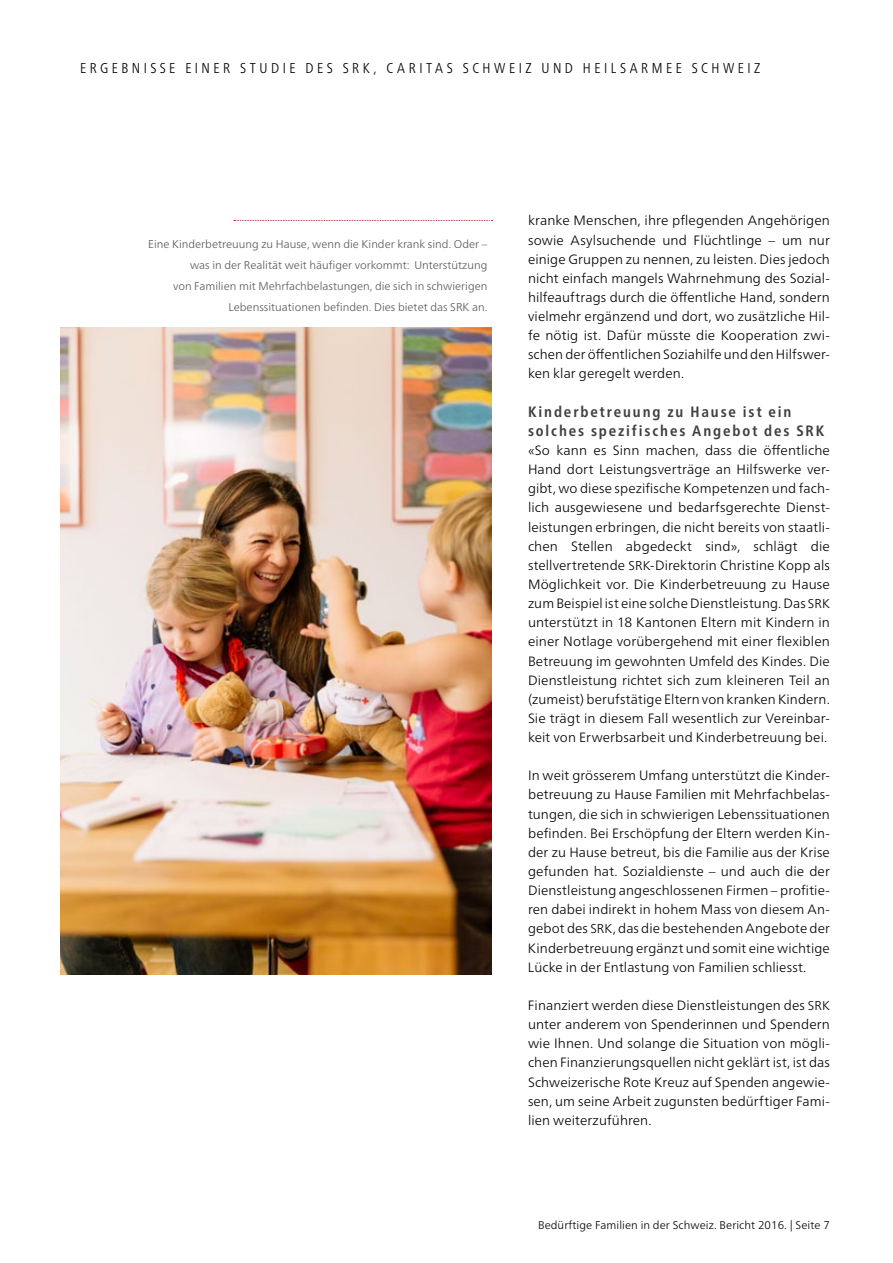
<style>
.page{position:relative;width:893px;height:1263px;background:#fff}
.page>*{position:absolute;margin:0;border:0;box-sizing:border-box;transform-origin:0 0}
.t1{font:700 condensed 15px/19.2px "Frutiger Neue LTW1 G";letter-spacing:.125em;color:#414042}
.t2{font:300 condensed 14.25px "Frutiger Neue LTW1 G";letter-spacing:.245em;color:#000}
.t3{font:300 13.5px/19.2px "Frutiger Neue LTW1 G";letter-spacing:.01em;color:#000;text-align:justify}
.t4{font:300 11.25px/21px "Frutiger Neue LTW1 G";color:#58595b;text-align:right}
.t5{font:300 11.25px "Frutiger Neue LTW1 G";letter-spacing:.01em;color:#000}
.s1{font-size:12.75px}
</style>
<div class="page">
<img style="left:61px;top:328px;width:431px;height:646px">
<svg style="left:234px;top:220px;width:258px;height:1px"></svg>
<p class="t2" style="left:80px;top:59px;width:682px">ERGEBNISSE EINER STUDIE DES SRK, CARITAS SCHWEIZ UND HEILSARMEE SCHWEIZ</p>
<p class="t4" style="left:148px;top:233px;width:341px">Eine Kinderbetreuung zu Hause, wenn die Kinder krank sind. Oder – was in der Realität weit häufiger vorkommt: Unterstützung<br>von Familien mit Mehrfachbelastungen, die sich in schwierigen Lebenssituationen befinden. Dies bietet das SRK an.</p>
<p class="t3" style="left:528px;top:211px;width:303px">kranke Menschen, ihre pflegenden Angehörigen sowie Asylsuchende und Flüchtlinge – um nur einige Gruppen zu nennen, zu leisten. Dies jedoch nicht einfach mangels Wahrnehmung des Sozial&shy;hilfeauftrags durch die öffentliche Hand, sondern vielmehr ergänzend und dort, wo zusätzliche Hil&shy;fe nötig ist. Dafür müsste die Kooperation zwi&shy;schen der öffentlichen Soziahilfe und den Hilfswer&shy;ken klar geregelt werden.</p>
<p class="t1" style="left:528px;top:402px;width:298px">Kinderbetreuung zu Hause ist ein solches spezifisches Angebot des SRK</p>
<p class="t3" style="left:528px;top:441px;width:303px">«So kann es Sinn machen, dass die öffentliche Hand dort Leistungsverträge an Hilfswerke ver&shy;gibt, wo diese spezifische Kompetenzen und fach&shy;lich ausgewiesene und bedarfsgerechte Dienst&shy;leistungen erbringen, die nicht bereits von staatli&shy;chen Stellen abgedeckt sind», schlägt die stellvertretende <span class="s1">SRK</span>-Direktorin Christine Kopp als Möglichkeit vor. Die Kinderbetreuung zu Hause zum Beispiel ist eine solche Dienstleistung. Das <span class="s1">SRK </span>unterstützt in 18 Kantonen Eltern mit Kindern in einer Notlage vorübergehend mit einer flexiblen Betreuung im gewohnten Umfeld des Kindes. Die Dienstleistung richtet sich zum kleineren Teil an (zumeist) berufstätige Eltern von kranken Kindern.<br>Sie trägt in diesem Fall wesentlich zur Vereinbar&shy;keit von Erwerbsarbeit und Kinderbetreuung bei.</p>
<p class="t3" style="left:528px;top:766px;width:303px">In weit grösserem Umfang unterstützt die Kinder&shy;betreuung zu Hause Familien mit Mehrfachbelas&shy;tungen, die sich in schwierigen Lebenssituationen befinden. Bei Erschöpfung der Eltern werden Kin&shy;der zu Hause betreut, bis die Familie aus der Krise gefunden hat. Sozialdienste – und auch die der Dienstleistung angeschlossenen Firmen – profitie&shy;ren dabei indirekt in hohem Mass von diesem An&shy;gebot des <span class="s1">SRK</span>, das die bestehenden Angebote der Kinderbetreuung ergänzt und somit eine wichtige Lücke in der Entlastung von Familien schliesst.</p>
<p class="t3" style="left:528px;top:995px;width:303px">Finanziert werden diese Dienstleistungen des <span class="s1">SRK </span>unter anderem von Spenderinnen und Spendern wie Ihnen. Und solange die Situation von mögli&shy;chen Finanzierungsquellen nicht geklärt ist, ist das Schweizerische Rote Kreuz auf Spenden angewie&shy;sen, um seine Arbeit zugunsten bedürftiger Fami&shy;lien weiterzuführen.</p>
<p class="t5" style="left:538px;top:1218px;width:293px">Bedürftige Familien in der Schweiz. Bericht 2016. | Seite 7</p>
</div>
